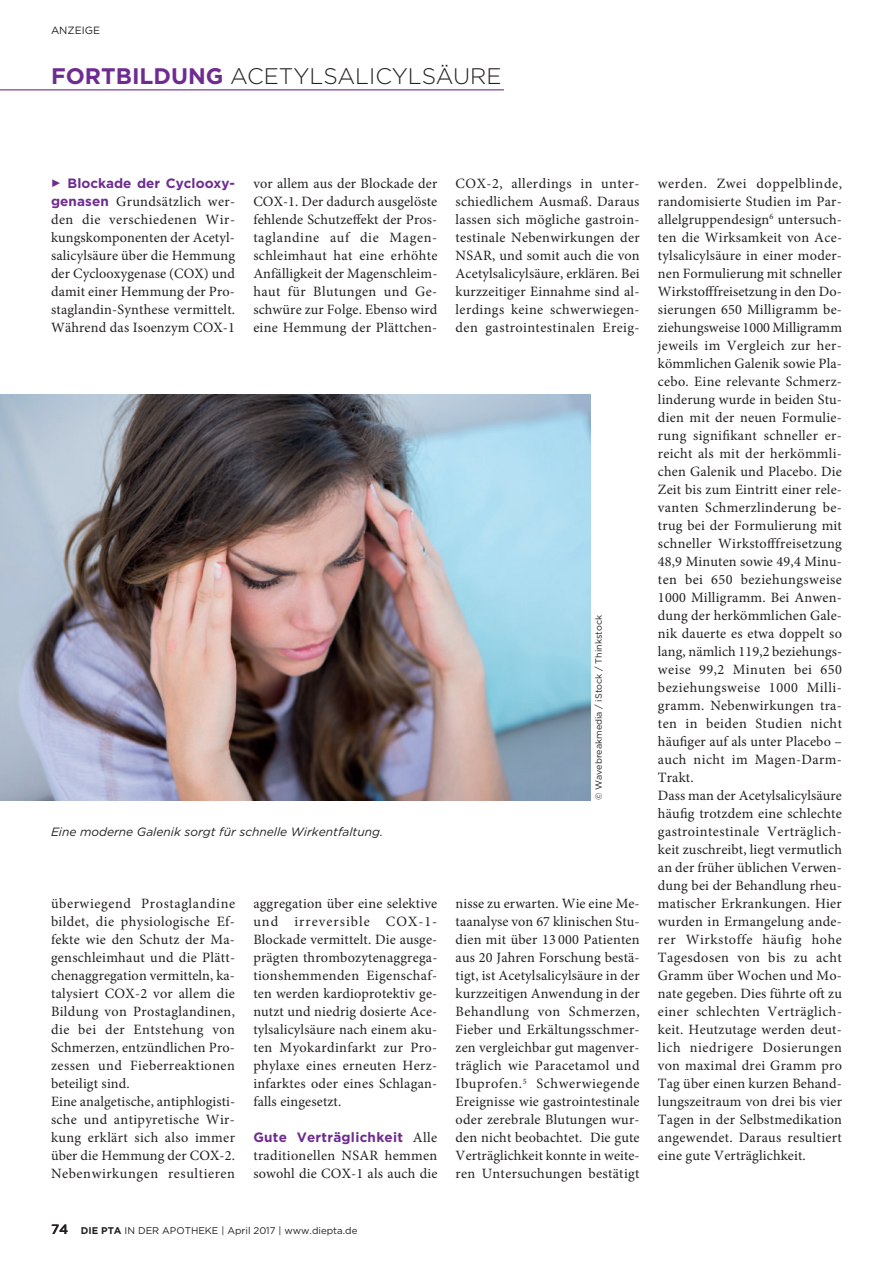
<style>
.page{position:relative;width:893px;height:1263px;background:#fff}
.page>*{position:absolute;margin:0;border:0;box-sizing:border-box;transform-origin:0 0}
.t1{font:300 22.5px "Gotham";color:#231f20}
.t2{font:14.25px/18px "Minion Pro";letter-spacing:.015em;color:#231f20;text-align:justify}
.t3{font:700 13.5px "Gotham";letter-spacing:.02em;color:#6e2c91}
.t4{font:700 13.5px "Gotham";color:#6e2c91}
.t5{font:italic 12px "Gotham";color:#231f20}
.t6{font:10.5px "Gotham";color:#231f20}
.t7{font:9.75px "Gotham";color:#231f20}
.t8{font:9px "Gotham";color:#231f20}
.s1{font-weight:700;color:#6e2c91}
.s2{font-family:"Gotham";font-weight:700;font-size:13.5px;color:#6e2c91}
.s3{font-family:"Minion Pro";font-weight:400;font-size:14.25px;color:#231f20}
.s4{font-weight:500;font-size:13.5px}
.s5{font-weight:700}
</style>
<div class="page">
<hr style="left:0;top:89px;width:504px;height:1px;background:#6e2c91">
<img style="left:0;top:394px;width:590px;height:406px">
<p class="t6" style="left:51px;top:23px;width:51px">ANZEIGE</p>
<h1 class="t1" style="left:51px;top:62px;width:452px"><span class="s1">FORTBILDUNG</span> ACETYLSALICYLSÄURE</h1>
<p class="t4" style="left:68px;top:174px;width:169px">Blockade der Cyclooxy-</p>
<p class="t2" style="left:51px;top:193px;width:186px"><span class="s2">genasen</span> Grundsätzlich wer&shy;den die verschiedenen Wir&shy;kungskomponenten der Acetyl&shy;salicylsäure über die Hemmung der Cyclooxygenase (COX) und damit einer Hemmung der Pro&shy;staglandin-Synthese vermittelt.<br>Während das Isoenzym COX-1</p>
<p class="t2" style="left:253px;top:175px;width:186px">vor allem aus der Blockade der COX-1. Der dadurch ausgelöste fehlende Schutzeffekt der Pros&shy;taglandine auf die Magen&shy;schleimhaut hat eine erhöhte Anfälligkeit der Magenschleim&shy;haut für Blutungen und Ge&shy;schwüre zur Folge. Ebenso wird eine Hemmung der Plättchen-</p>
<p class="t5" style="left:51px;top:824px;width:334px">Eine moderne Galenik sorgt für schnelle Wirkentfaltung.</p>
<p class="t2" style="left:51px;top:895px;width:186px;text-align:left">überwiegend Prostaglandine bildet, die physiologische Ef&shy;fekte wie den Schutz der Ma&shy;genschleimhaut und die Plätt&shy;chenaggregation vermitteln, ka&shy;talysiert COX-2 vor allem die<br>Bildung von Prostaglandinen, die bei der Entstehung von<br>Schmerzen, entzündlichen Pro&shy;zessen und Fieberreaktionen beteiligt sind.<br>Eine analgetische, antiphlogisti&shy;sche und antipyretische Wir&shy;kung erklärt sich also immer über die Hemmung der COX-2.<br>Nebenwirkungen resultieren</p>
<p class="t2" style="left:253px;top:895px;width:186px">aggregation über eine selektive und irreversible COX-1- Blockade vermittelt. Die ausge&shy;prägten thrombozytenaggrega&shy;tionshemmenden Eigenschaf&shy;ten werden kardioprotektiv ge&shy;nutzt und niedrig dosierte Ace&shy;tylsalicylsäure nach einem aku&shy;ten Myokardinfarkt zur Pro&shy;phylaxe eines erneuten Herz&shy;infarktes oder eines Schlagan&shy;falls eingesetzt.</p>
<p class="t3" style="left:253px;top:1128px;width:186px">Gute Verträglichkeit <span class="s3">Alle</span></p>
<p class="t2" style="left:253px;top:1147px;width:186px">traditionellen NSAR hemmen sowohl die COX-1 als auch die</p>
<p class="t7" style="left:51px;top:1224px;width:308px"><span class="s4">74</span> <span class="s5">DIE PTA</span> IN DER APOTHEKE | April 2017 | www.diepta.de</p>
<p class="t2" style="left:456px;top:175px;width:186px">COX-2, allerdings in unter&shy;schiedlichem Ausmaß. Daraus lassen sich mögliche gastroin&shy;testinale Nebenwirkungen der NSAR, und somit auch die von Acetylsalicylsäure, erklären. Bei kurzzeitiger Einnahme sind al&shy;lerdings keine schwerwiegen&shy;den gastrointestinalen Ereig-</p>
<p class="t8" style="left:593px;top:800px;width:187px;rotate:-90deg">© Wavebreakmedia / iStock / Thinkstock</p>
<p class="t2" style="left:456px;top:895px;width:186px">nisse zu erwarten. Wie eine Me&shy;taanalyse von 67 klinischen Stu&shy;dien mit über 13 000 Patienten aus 20 Jahren Forschung bestä&shy;tigt, ist Acetylsalicylsäure in der kurzzeitigen Anwendung in der Behandlung von Schmerzen, Fieber und Erkältungsschmer&shy;zen vergleichbar gut magenver&shy;träglich wie Paracetamol und Ibuprofen.<sup>5</sup> Schwerwiegende Ereignisse wie gastrointestinale oder zerebrale Blutungen wur&shy;den nicht beobachtet. Die gute Verträglichkeit konnte in weite&shy;ren Untersuchungen bestätigt</p>
<p class="t2" style="left:658px;top:175px;width:186px;text-align:left">werden. Zwei doppelblinde, randomisierte Studien im Par&shy;allelgruppendesign<sup>6</sup> untersuch&shy;ten die Wirksamkeit von Ace&shy;tylsalicylsäure in einer moder&shy;nen Formulierung mit schneller<br>Wirkstofffreisetzung in den Do&shy;sierungen 650 Milligramm be&shy;ziehungsweise 1000 Milligramm jeweils im Vergleich zur her&shy;kömmlichen Galenik sowie Pla&shy;cebo. Eine relevante Schmerz&shy;linderung wurde in beiden Stu&shy;dien mit der neuen Formulie&shy;rung signifikant schneller er&shy;reicht als mit der herkömmli&shy;chen Galenik und Placebo. Die<br>Zeit bis zum Eintritt einer rele&shy;vanten Schmerzlinderung be&shy;trug bei der Formulierung mit schneller Wirkstofffreisetzung<br>48,9 Minuten sowie 49,4 Minu&shy;ten bei 650 beziehungsweise<br>1000 Milligramm. Bei Anwen&shy;dung der herkömmlichen Gale&shy;nik dauerte es etwa doppelt so lang, nämlich 119,2 beziehungs&shy;weise 99,2 Minuten bei 650 beziehungsweise 1000 Milli&shy;gramm. Nebenwirkungen tra&shy;ten in beiden Studien nicht häufiger auf als unter Placebo – auch nicht im Magen-Darm-<br>Trakt.<br>Dass man der Acetylsalicylsäure häufig trotzdem eine schlechte gastrointestinale Verträglich&shy;keit zuschreibt, liegt vermutlich an der früher üblichen Verwen&shy;dung bei der Behandlung rheu&shy;matischer Erkrankungen. Hier wurden in Ermangelung ande&shy;rer Wirkstoffe häufig hohe<br>Tagesdosen von bis zu acht<br>Gramm über Wochen und Mo&shy;nate gegeben. Dies führte oft zu einer schlechten Verträglich&shy;keit. Heutzutage werden deut&shy;lich niedrigere Dosierungen von maximal drei Gramm pro<br>Tag über einen kurzen Behand&shy;lungszeitraum von drei bis vier<br>Tagen in der Selbstmedikation angewendet. Daraus resultiert eine gute Verträglichkeit.</p>
</div>
